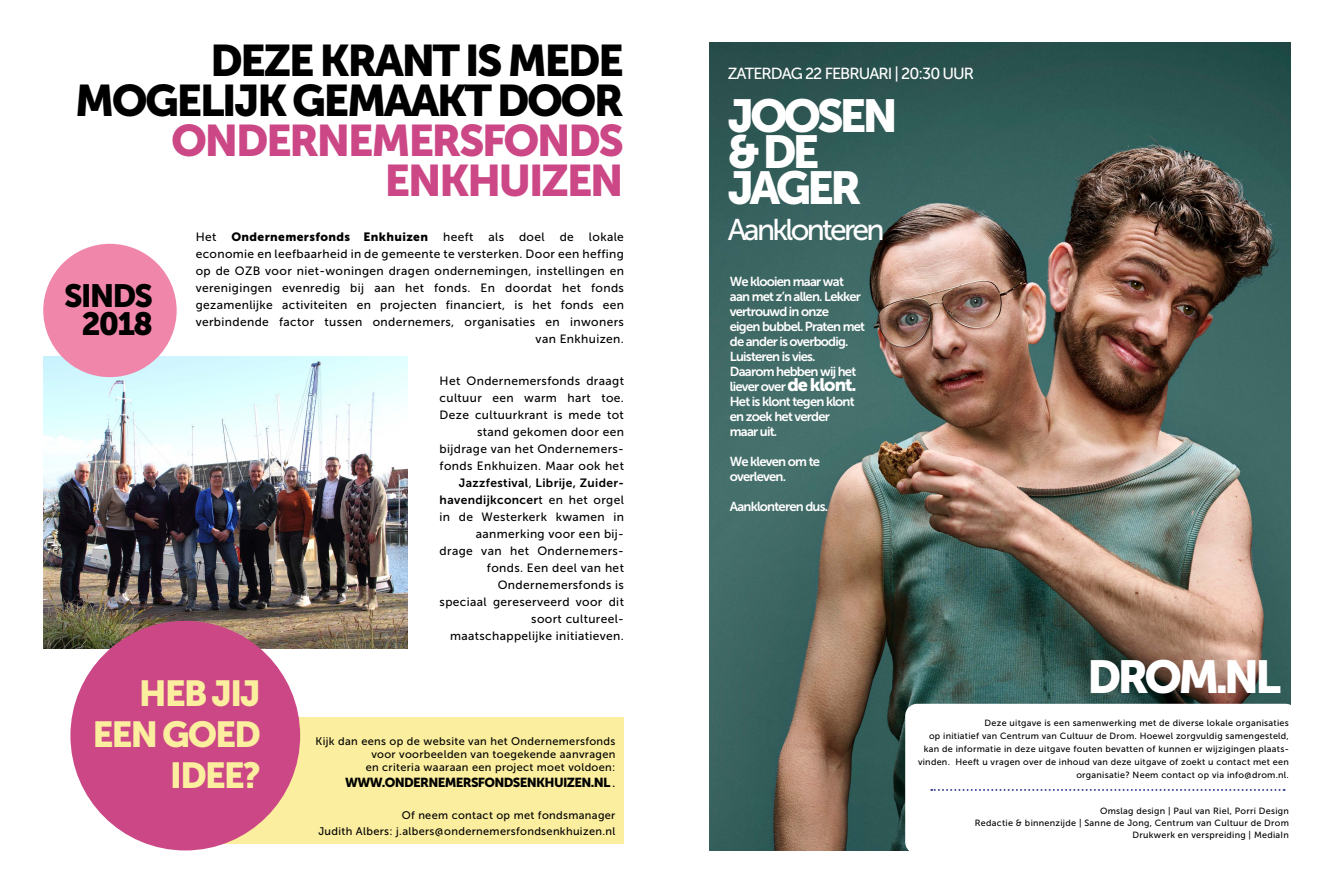
<style>
.page{position:relative;width:1333px;height:893px;background:#fff}
.page>*{position:absolute;margin:0;border:0;box-sizing:border-box;transform-origin:0 0}
.t1{font:46px/36px "Museo Sans 900";letter-spacing:-.09em;color:#fff}
.t2{font:44px/40px "Museo Sans 900";letter-spacing:-.06em;color:#000;text-align:right}
.t3{font:44px/40px "Museo Sans 900";letter-spacing:-.06em;color:#cc4786;text-align:right}
.t4{font:36px/41px "Museo Sans 900";letter-spacing:-.06em;color:#fbee9e;text-align:right}
.t5{font:32px/28px "Museo Sans 900";letter-spacing:-.06em;color:#000;text-align:center}
.t6{font:30px "Museo Sans 500";letter-spacing:-.09em;color:#fff}
.t7{font:16px "Museo Sans 500";letter-spacing:-.06em;color:#fff}
.t8{font:13px/15px "Museo Sans 700";letter-spacing:-.06em;color:#fff}
.t9{font:13px "Museo Sans 900";letter-spacing:-.05em;color:#000}
.t10{font:12px/17px "Museo Sans 500";letter-spacing:.03em;color:#000;text-align:right}
.t11{font:12px/17px "Museo Sans 700";letter-spacing:.03em;color:#000;text-align:right}
.t12{font:12px "Museo Sans 900";letter-spacing:.03em;color:#000}
.t13{font:11px/13px "Museo Sans 500";letter-spacing:.03em;color:#000;text-align:right}
.t14{font:9px/13px "Museo Sans 500";letter-spacing:.03em;color:#000;text-align:right}
.s1{font-family:"Museo Sans 500"}
.s2{font-family:"Museo Sans 900";font-size:18px}
</style>
<div class="page">
<div style="left:196px;top:717px;width:428px;height:126px;background:#fbee9e"></div>
<img style="left:43px;top:356px;width:364px;height:292px">
<div style="left:70px;top:621px;width:230px;height:229px;background:#cc4786;border-radius:50%"></div>
<div style="left:43px;top:244px;width:134px;height:133px;background:#f087aa;border-radius:50%"></div>
<img style="left:709px;top:43px;width:581px;height:807px">
<div style="left:905px;top:704px;width:392px;height:150px;background:#fff;border-radius:12px"></div>
<svg style="left:931px;top:789px;width:353px;height:2px"></svg>
<h2 class="t2" style="left:75px;top:40px;width:550px">DEZE KRANT IS MEDE<br>MOGELIJK GEMAAKT DOOR</h2>
<h2 class="t3" style="left:171px;top:120px;width:454px">ONDERNEMERSFONDS<br>ENKHUIZEN</h2>
<h3 class="t5" style="left:64px;top:281px;width:90px">SINDS<br>2018</h3>
<p class="t10" style="left:196px;top:228px;width:22px">Het</p>
<p class="t12" style="left:231px;top:230px;width:198px">Ondernemersfonds Enkhuizen</p>
<p class="t10" style="left:443px;top:228px;width:32px">heeft</p>
<p class="t10" style="left:488px;top:228px;width:17px">als</p>
<p class="t10" style="left:519px;top:228px;width:27px">doel</p>
<p class="t10" style="left:559px;top:228px;width:16px">de</p>
<p class="t10" style="left:196px;top:228px;width:430px">lokale<br>economie en leefbaarheid in de gemeente te versterken. Door een heffing op de OZB voor niet-woningen dragen ondernemingen, instellingen en verenigingen evenredig bij aan het fonds. En doordat het fonds gezamenlijke activiteiten en projecten financiert, is het fonds een verbindende factor tussen ondernemers, organisaties en inwoners van Enkhuizen.</p>
<p class="t10" style="left:439px;top:372px;width:186px">Het Ondernemersfonds draagt cultuur een warm hart toe.<br>Deze cultuurkrant is mede tot stand gekomen door een bijdrage van het Ondernemers&shy;fonds Enkhuizen. Maar ook het</p>
<p class="t11" style="left:439px;top:474px;width:186px">Jazzfestival<span class="s1">,</span> Librije, Zuider&shy;havendijkconcer<span class="s1">t en het orgel</span></p>
<p class="t10" style="left:439px;top:508px;width:186px">in de Westerkerk kwamen in aanmerking voor een bij&shy;drage van het Ondernemers&shy;fonds. Een deel van het<br>Ondernemersfonds is<br>speciaal gereserveerd voor dit soort cultureel&shy;maatschappelijke initiatieven.</p>
<h3 class="t4" style="left:92px;top:673px;width:170px">HEB JIJ<br>EEN GOED<br>IDEE?</h3>
<p class="t13" style="left:315px;top:735px;width:301px">Kijk dan eens op de website van het Ondernemersfonds voor voorbeelden van toegekende aanvragen<br>en criteria waaraan een project moet voldoen:</p>
<p class="t9" style="left:345px;top:775px;width:271px">WWW.ONDERNEMERSFONDSENKHUIZEN.NL <span class="s1">.</span></p>
<p class="t13" style="left:318px;top:807px;width:298px;line-height:16px">Of neem contact op met fondsmanager<br>Judith Albers: j.albers@ondernemersfondsenkhuizen.nl</p>
<h3 class="t7" style="left:727px;top:65px;width:248px">ZATERDAG 22 FEBRUARI | 20:30 UUR</h3>
<h1 class="t1" style="left:727px;top:98px;width:172px">JOOSEN &amp; DE<br>JAGER</h1>
<h3 class="t6" style="left:727px;top:213px;width:158px">Aanklonteren</h3>
<p class="t8" style="left:729px;top:274px;width:137px">We klooien maar wat aan met z’n allen. Lekker vertrouwd in onze<br>eigen bubbel. Praten met de ander is overbodig.<br>Luisteren is vies.<br>Daarom hebben wij het liever over <span class="s2">de klont.<br></span>Het is klont tegen klont en zoek het verder<br>maar uit.</p>
<p class="t8" style="left:729px;top:454px;width:92px">We kleven om te overleven.</p>
<p class="t8" style="left:729px;top:499px;width:100px">Aanklonteren dus.</p>
<h1 class="t1" style="left:1087px;top:659px;width:195px">DROM.NL</h1>
<p class="t14" style="left:918px;top:717px;width:372px">Deze uitgave is een samenwerking met de diverse lokale organisaties<br>op initiatief van Centrum van Cultuur de Drom. Hoewel zorgvuldig samengesteld, kan de informatie in deze uitgave fouten bevatten of kunnen er wijzigingen plaats&shy;vinden. Heeft u vragen over de inhoud van deze uitgave of zoekt u contact met een organisatie? Neem contact op via info@drom.nl.</p>
<p class="t14" style="left:974px;top:805px;width:315px;line-height:12px">Omslag design | Paul van Riel, Porri Design<br>Redactie &amp; binnenzijde | Sanne de Jong, Centrum van Cultuur de Drom<br>Drukwerk en verspreiding | MediaIn</p>
</div>
